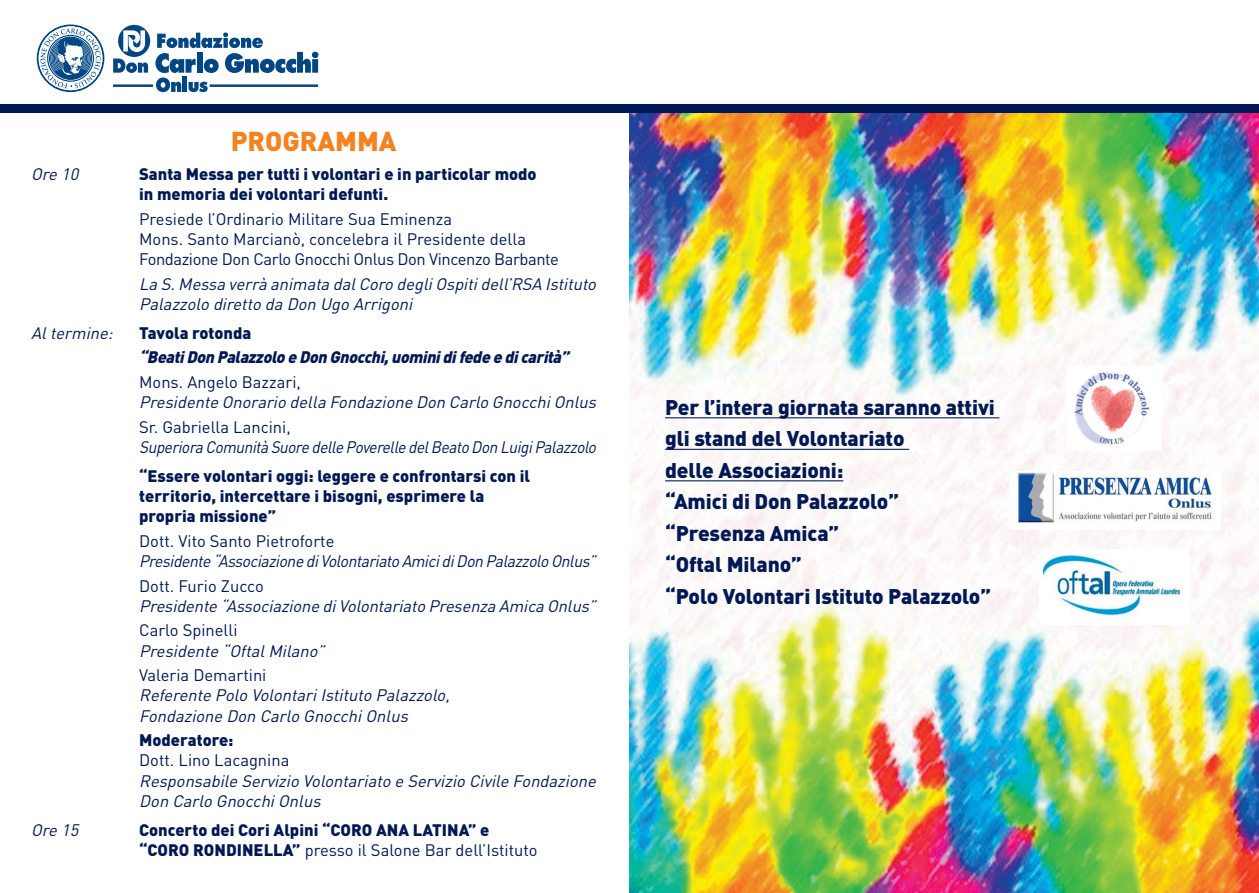
<style>
.page{position:relative;width:1259px;height:893px;background:#fff}
.page>*{position:absolute;margin:0;border:0;box-sizing:border-box;transform-origin:0 0}
.t1{font:900 27px "DIN Pro";color:#f58220}
.t2{font:900 21px/31.5px "DIN Pro";letter-spacing:-.005em;color:#001954}
.t3{font:italic 16.5px/20.2px "DIN Pro";letter-spacing:-.045em;color:#001954}
.t4{font:900 16.5px/20.2px "DIN Pro";color:#001954}
.t5{font:16.5px/20.2px "DIN Pro";color:#001954}
.t6{font:italic 16.5px "DIN Pro";letter-spacing:-.045em;color:#001954;scale:.95 1}
.t7{font:italic 16.5px "DIN Pro";letter-spacing:-.045em;color:#001954;scale:.93 1}
.t8{font:italic 900 16.5px "DIN Pro";color:#001954}
.s1{font-weight:400}
</style>
<div class="page">
<svg style="left:37px;top:25px;width:67px;height:67px"></svg>
<svg style="left:113px;top:25px;width:205px;height:67px"></svg>
<img style="left:629px;top:113px;width:630px;height:780px">
<hr style="left:665px;top:417px;width:334px;height:1px;background:#001954">
<hr style="left:665px;top:449px;width:244px;height:1px;background:#001954">
<hr style="left:665px;top:480px;width:178px;height:1px;background:#001954">
<div style="left:0;top:104px;width:1259px;height:9px;background:#001954"></div>
<div style="left:1067px;top:366px;width:95px;height:84px;background:#fff"></div>
<img style="left:1074px;top:372px;width:75px;height:73px">
<div style="left:1009px;top:471px;width:211px;height:59px;background:#fff"></div>
<img style="left:1016px;top:473px;width:197px;height:49px">
<div style="left:1039px;top:549px;width:151px;height:75px;background:#fff"></div>
<img style="left:1043px;top:554px;width:137px;height:62px">
<h1 class="t1" style="left:231px;top:132px;width:167px">PROGRAMMA</h1>
<p class="t3" style="left:31px;top:166px;width:52px">Ore 10</p>
<p class="t4" style="left:139px;top:166px;width:399px">Santa Messa per tutti i volontari e in particolar modo in memoria dei volontari defunti.</p>
<p class="t5" style="left:139px;top:211px;width:421px">Presiede l’Ordinario Militare Sua Eminenza<br>Mons. Santo Marcianò, concelebra il Presidente della<br>Fondazione Don Carlo Gnocchi Onlus Don Vincenzo Barbante</p>
<p class="t3" style="left:139px;top:276px;width:462px">La S. Messa verrà animata dal Coro degli Ospiti dell’RSA Istituto<br>Palazzolo diretto da Don Ugo Arrigoni</p>
<p class="t3" style="left:31px;top:325px;width:86px">Al termine:</p>
<p class="t4" style="left:139px;top:324px;width:114px">Tavola rotonda</p>
<p class="t8" style="left:139px;top:352px;width:434px">“Beati Don Palazzolo e Don Gnocchi, uomini di fede e di carità”</p>
<p class="t5" style="left:139px;top:374px;width:163px">Mons. Angelo Bazzari,</p>
<p class="t3" style="left:139px;top:394px;width:462px">Presidente Onorario della Fondazione Don Carlo Gnocchi Onlus</p>
<p class="t5" style="left:139px;top:418px;width:153px">Sr. Gabriella Lancini,</p>
<p class="t7" style="left:139px;top:441px;width:496px">Superiora Comunità Suore delle Poverelle del Beato Don Luigi Palazzolo</p>
<p class="t4" style="left:139px;top:467px;width:392px">“Essere volontari oggi: leggere e confrontarsi con il territorio, intercettare i bisogni, esprimere la propria missione”</p>
<p class="t5" style="left:139px;top:532px;width:197px">Dott. Vito Santo Pietroforte</p>
<p class="t6" style="left:139px;top:555px;width:486px">Presidente “Associazione di Volontariato Amici di Don Palazzolo Onlus”</p>
<p class="t5" style="left:139px;top:577px;width:126px">Dott. Furio Zucco</p>
<p class="t3" style="left:139px;top:597px;width:462px">Presidente “Associazione di Volontariato Presenza Amica Onlus”</p>
<p class="t5" style="left:139px;top:622px;width:100px">Carlo Spinelli</p>
<p class="t3" style="left:139px;top:642px;width:190px">Presidente “Oftal Milano”</p>
<p class="t5" style="left:139px;top:667px;width:129px">Valeria Demartini</p>
<p class="t3" style="left:139px;top:687px;width:315px">Referente Polo Volontari Istituto Palazzolo,<br>Fondazione Don Carlo Gnocchi Onlus</p>
<p class="t4" style="left:139px;top:731px;width:96px">Moderatore:</p>
<p class="t5" style="left:139px;top:752px;width:152px">Dott. Lino Lacagnina</p>
<p class="t3" style="left:139px;top:772px;width:461px">Responsabile Servizio Volontariato e Servizio Civile Fondazione<br>Don Carlo Gnocchi Onlus</p>
<p class="t3" style="left:31px;top:821px;width:52px">Ore 15</p>
<p class="t4" style="left:139px;top:821px;width:400px">Concerto dei Cori Alpini “CORO ANA LATINA” e “CORO RONDINELLA” <span class="s1">presso il Salone Bar dell’Istituto</span></p>
<p class="t2" style="left:665px;top:393px;width:331px">Per l’intera giornata saranno attivi gli stand del Volontariato<br>delle Associazioni:<br>“Amici di Don Palazzolo” “Presenza Amica”<br>“Oftal Milano”<br>“Polo Volontari Istituto Palazzolo”</p>
</div>
